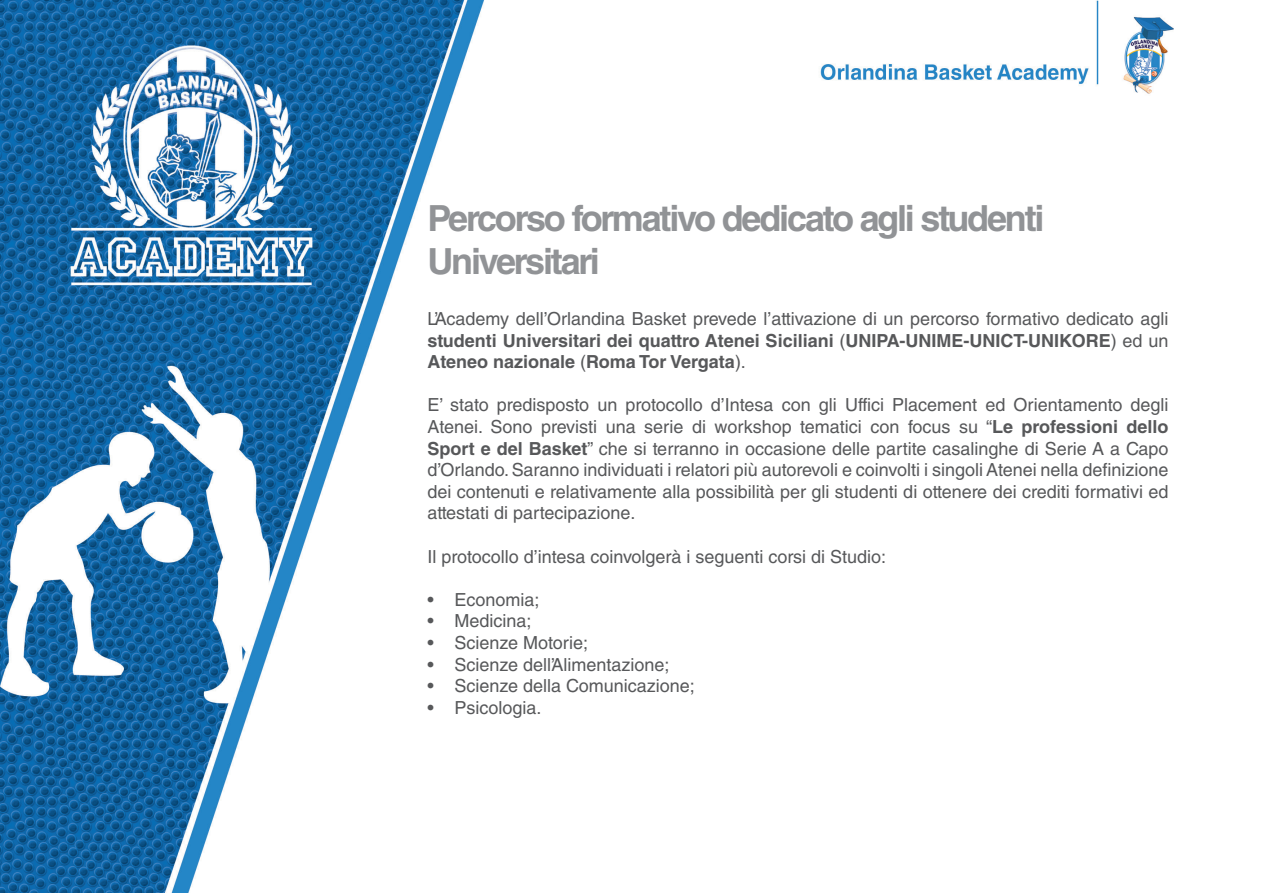
<style>
.page{position:relative;width:1263px;height:893px;background:#fff}
.page>*{position:absolute;margin:0;border:0;box-sizing:border-box;transform-origin:0 0}
.t1{font:700 36px "Helvetica LT Std";letter-spacing:-.06em;color:#919396}
.t2{font:18px/21.6px "Helvetica LT Std";color:#57585a;text-align:justify}
.t3{font:700 18px/21.6px "Helvetica LT Std";color:#57585a;text-align:justify}
.s1{font-weight:400}
.s2{font-weight:700}
</style>
<div class="page">
<img style="left:0;top:0;width:1099px;height:893px">
<img style="left:1123px;top:16px;width:51px;height:78px">
<p class="t1" style="left:427px;top:196px;width:619px">Percorso formativo dedicato agli studenti</p>
<p class="t1" style="left:427px;top:240px;width:174px">Universitari</p>
<p class="t3" style="left:427px;top:308px;width:743px"><span class="s1">L’Academy dell’Orlandina Basket prevede l’attivazione di un percorso formativo dedicato agli </span>studenti Universitari dei quattro Atenei Siciliani <span class="s1">(</span>UNIPA-UNIME-UNICT-UNIKORE<span class="s1">) ed un </span>Ateneo nazionale <span class="s1">(</span>Roma Tor Vergata<span class="s1">).</span></p>
<p class="t2" style="left:427px;top:394px;width:743px">E’ stato predisposto un protocollo d’Intesa con gli Uffici Placement ed Orientamento degli Atenei. Sono previsti una serie di workshop tematici con focus su “<span class="s2">Le professioni dello Sport e del Basket</span>” che si terranno in occasione delle partite casalinghe di Serie A a Capo d’Orlando. Saranno individuati i relatori più autorevoli e coinvolti i singoli Atenei nella definizione dei contenuti e relativamente alla possibilità per gli studenti di ottenere dei crediti formativi ed attestati di partecipazione.</p>
<p class="t2" style="left:427px;top:545px;width:460px">Il protocollo d’intesa coinvolgerà i seguenti corsi di Studio:</p>
<p class="t2" style="left:427px;top:589px;width:114px">• Economia;</p>
<p class="t2" style="left:427px;top:610px;width:106px">• Medicina;</p>
<p class="t2" style="left:427px;top:632px;width:162px">• Scienze Motorie;</p>
<p class="t2" style="left:427px;top:653px;width:244px">• Scienze dell’Alimentazione;</p>
<p class="t2" style="left:427px;top:675px;width:269px">• Scienze della Comunicazione;</p>
<p class="t2" style="left:427px;top:697px;width:116px">• Psicologia.</p>
</div>
